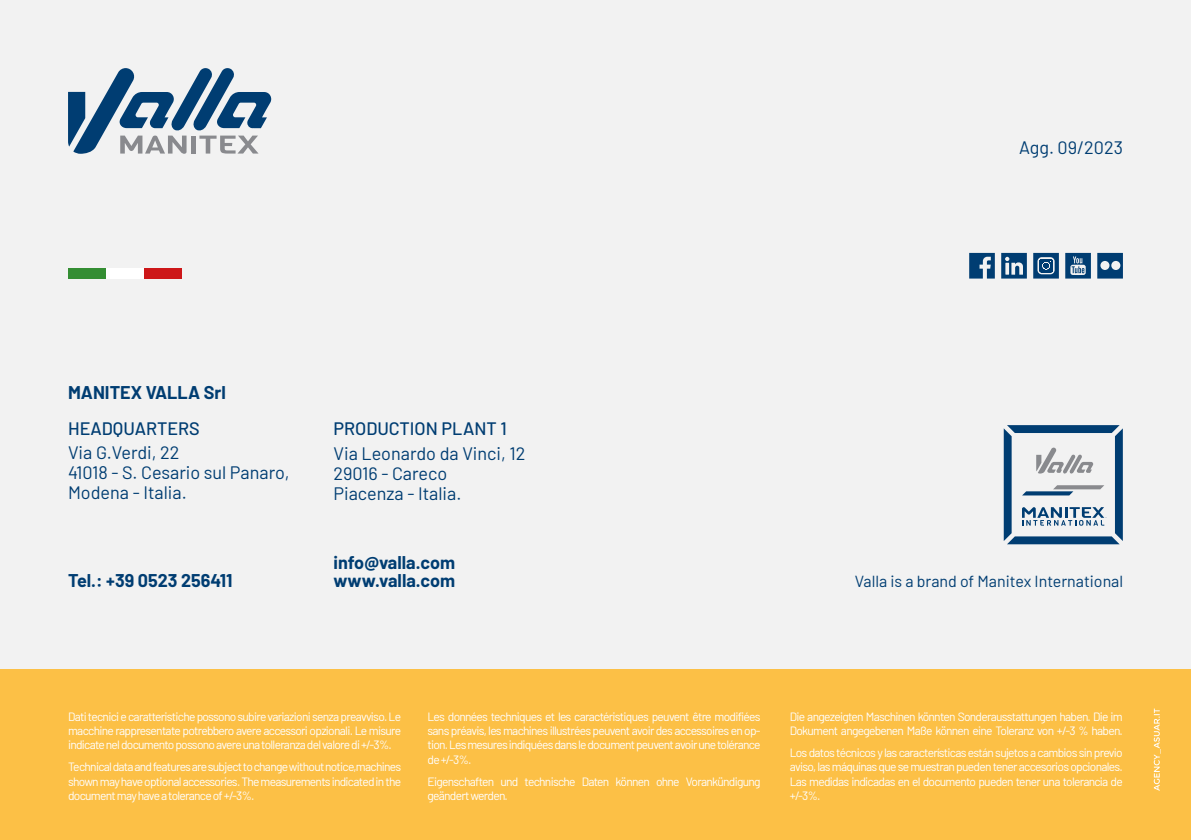
<style>
.page{position:relative;width:1191px;height:840px;background:#fff}
.page>*{position:absolute;margin:0;border:0;box-sizing:border-box;transform-origin:0 0}
.t1{font:18px/20px "Barlow";color:#003d72}
.t2{font:700 18px/18px "Barlow";color:#003d72}
.t3{font:500 18px "Barlow";color:#003d72}
.t4{font:16px "Barlow";color:#003d72}
.t5{font:12px/14.4px "Barlow";letter-spacing:-.06em;color:#fff;text-align:justify}
</style>
<div class="page">
<div style="left:0;top:0;width:1191px;height:839px;background:#f2f2f2"></div>
<svg style="left:68px;top:68px;width:204px;height:86px"></svg>
<div style="left:68px;top:268px;width:38px;height:10px;background:#348e33"></div>
<div style="left:106px;top:268px;width:38px;height:10px;background:#fff"></div>
<div style="left:144px;top:268px;width:37px;height:10px;background:#cd1719"></div>
<svg style="left:969px;top:253px;width:25px;height:25px"></svg>
<svg style="left:1001px;top:253px;width:25px;height:25px"></svg>
<svg style="left:1033px;top:253px;width:25px;height:25px"></svg>
<svg style="left:1065px;top:253px;width:26px;height:25px"></svg>
<svg style="left:1097px;top:253px;width:26px;height:25px"></svg>
<svg style="left:1003px;top:425px;width:119px;height:119px"></svg>
<div style="left:0;top:669px;width:1191px;height:170px;background:#fcc046"></div>
<svg style="left:1153px;top:708px;width:7px;height:82px"></svg>
<h1 class="t1" style="left:1019px;top:136px;width:105px">Agg. 09/2023</h1>
<h1 class="t2" style="left:68px;top:382px;width:159px">MANITEX VALLA Srl</h1>
<h1 class="t3" style="left:68px;top:415px;width:133px">HEADQUARTERS</h1>
<h1 class="t1" style="left:68px;top:441px;width:223px">Via G.Verdi, 22<br>41018 - S. Cesario sul Panaro,<br>Modena - Italia.</h1>
<h1 class="t2" style="left:68px;top:570px;width:166px">Tel.: +39 0523 256411</h1>
<h1 class="t3" style="left:333px;top:415px;width:175px">PRODUCTION PLANT 1</h1>
<h1 class="t1" style="left:333px;top:441px;width:193px">Via Leonardo da Vinci, 12<br>29016 - Careco<br>Piacenza - Italia.</h1>
<h1 class="t2" style="left:333px;top:552px;width:123px">info@valla.com www.valla.com</h1>
<h2 class="t4" style="left:855px;top:569px;width:270px">Valla is a brand of Manitex International</h2>
<p class="t5" style="left:68px;top:707px;width:334px">Dati tecnici e caratteristiche possono subire variazioni senza preavviso. Le macchine rappresentate potrebbero avere accessori opzionali. Le misure indicate nel documento possono avere una tolleranza del valore di +/-3%.</p>
<p class="t5" style="left:68px;top:758px;width:335px">Technical data and features are subject to change without notice,machines shown may have optional accessories. The measurements indicated in the document may have a tolerance of +/-3%.</p>
<p class="t5" style="left:427px;top:707px;width:335px">Les données techniques et les caractéristiques peuvent être modifiées sans préavis, les machines illustrées peuvent avoir des accessoires en op&shy;tion. Les mesures indiquées dans le document peuvent avoir une tolérance de +/-3%.</p>
<p class="t5" style="left:427px;top:773px;width:334px">Eigenschaften und technische Daten können ohne Vorankündigung geändert werden.</p>
<p class="t5" style="left:789px;top:707px;width:335px">Die angezeigten Maschinen könnten Sonderausstattungen haben. Die im<br>Dokument angegebenen Maße können eine Toleranz von +/-3 % haben.</p>
<p class="t5" style="left:789px;top:744px;width:335px">Los datos técnicos y las características están sujetos a cambios sin previo aviso, las máquinas que se muestran pueden tener accesorios opcionales.<br>Las medidas indicadas en el documento pueden tener una tolerancia de +/-3%.</p>
</div>
